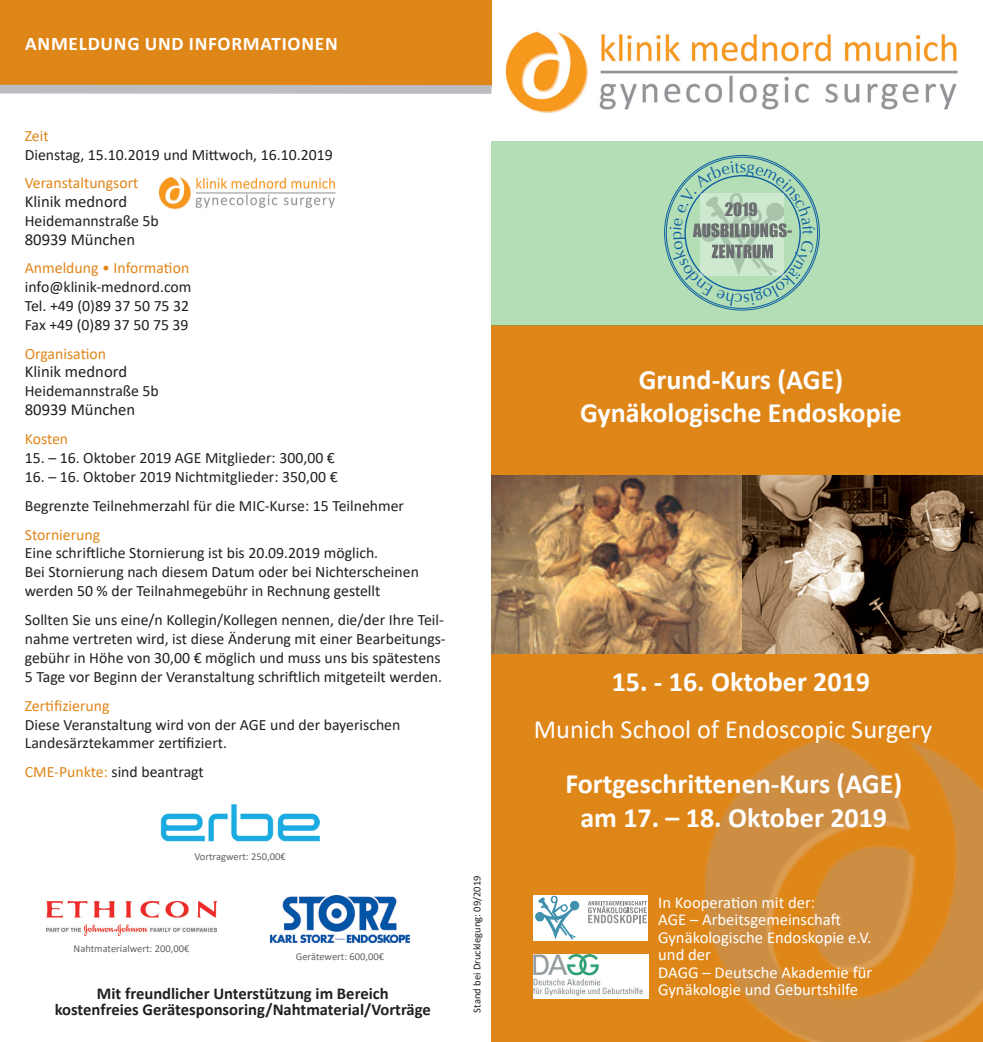
<style>
.page{position:relative;width:983px;height:1042px;background:#fff}
.page>*{position:absolute;margin:0;border:0;box-sizing:border-box;transform-origin:0 0}
.t1{font:700 28px/33.6px "Calibri";color:#fff;text-align:center}
.t2{font:26.25px "Calibri";color:#fff}
.t3{font:700 19.25px "Calibri";letter-spacing:.04em;color:#fff}
.t4{font:16.8px "Impact";color:#6c6d70}
.t5{font:16.62px/17.5px "Calibri";color:#fff}
.t6{font:700 16.62px/15.8px "Calibri";color:#231f20;text-align:center}
.t7{font:16.62px "Calibri";color:#231f20}
.t8{font:15.75px/18.9px "Calibri";color:#231f20}
.t9{font:15.75px "Calibri";color:#df8619}
.t10{font:10.5px "Calibri";color:#636366}
.t11{font:10.5px "Calibri";color:#231f20}
.s1{color:#df8619}
</style>
<div class="page">
<div style="left:0;top:0;width:491px;height:85px;background:#df8619"></div>
<div style="left:491px;top:326px;width:491px;height:716px;background:#df8619"></div>
<img style="left:705px;top:739px;width:277px;height:303px">
<img style="left:491px;top:476px;width:251px;height:177px">
<img style="left:742px;top:476px;width:240px;height:177px">
<div style="left:533px;top:895px;width:115px;height:45px;background:#fff"></div>
<svg style="left:535px;top:895px;width:44px;height:44px"></svg>
<svg style="left:588px;top:901px;width:58px;height:22px"></svg>
<img style="left:533px;top:955px;width:115px;height:44px">
<img style="left:506px;top:31px;width:451px;height:82px">
<div style="left:491px;top:141px;width:491px;height:185px;background:#b3deb6"></div>
<img style="left:160px;top:176px;width:175px;height:33px">
<img style="left:160px;top:804px;width:160px;height:38px">
<img style="left:270px;top:895px;width:139px;height:47px">
<img style="left:46px;top:901px;width:170px;height:35px">
<div style="left:0;top:85px;width:491px;height:9px;background:#bcbdc0"></div>
<svg style="left:669px;top:162px;width:146px;height:144px"></svg>
<p class="t3" style="left:25px;top:30px;width:314px">ANMELDUNG UND INFORMATIONEN</p>
<p class="t9" style="left:25px;top:125px;width:25px">Zeit</p>
<p class="t8" style="left:25px;top:145px;width:309px">Dienstag, 15.10.2019 und Mittwoch, 16.10.2019</p>
<p class="t9" style="left:25px;top:172px;width:115px">Veranstaltungsort</p>
<p class="t7" style="left:25px;top:190px;width:104px">Klinik mednord</p>
<p class="t8" style="left:25px;top:211px;width:135px">Heidemannstraße 5b</p>
<p class="t7" style="left:25px;top:228px;width:112px">80939 München</p>
<p class="t9" style="left:25px;top:257px;width:166px">Anmeldung • Information</p>
<p class="t8" style="left:25px;top:277px;width:168px">info@klinik-mednord.com<br>Tel. +49 (0)89 37 50 75 32<br>Fax +49 (0)89 37 50 75 39</p>
<p class="t9" style="left:25px;top:343px;width:83px">Organisation</p>
<p class="t7" style="left:25px;top:360px;width:104px">Klinik mednord</p>
<p class="t8" style="left:25px;top:381px;width:135px">Heidemannstraße 5b</p>
<p class="t7" style="left:25px;top:398px;width:112px">80939 München</p>
<p class="t9" style="left:25px;top:428px;width:45px">Kosten</p>
<p class="t8" style="left:25px;top:448px;width:311px">15. – 16. Oktober 2019 AGE Mitglieder: 300,00 €</p>
<p class="t8" style="left:25px;top:462px;width:380px;line-height:28.9px">16. – 16. Oktober 2019 Nichtmitglieder: 350,00 €<br>Begrenzte Teilnehmerzahl für die MIC-Kurse: 15 Teilnehmer</p>
<p class="t9" style="left:25px;top:523px;width:77px">Stornierung</p>
<p class="t8" style="left:25px;top:543px;width:395px">Eine schriftliche Stornierung ist bis 20.09.2019 möglich.<br>Bei Stornierung nach diesem Datum oder bei Nichterscheinen werden 50 % der Teilnahmegebühr in Rechnung gestellt</p>
<p class="t8" style="left:25px;top:610px;width:422px">Sollten Sie uns eine/n Kollegin/Kollegen nennen, die/der Ihre Teil&shy;nahme vertreten wird, ist diese Änderung mit einer Bearbeitungs&shy;gebühr in Höhe von 30,00 € möglich und muss uns bis spätestens 5 Tage vor Beginn der Veranstaltung schriftlich mitgeteilt werden.</p>
<p class="t9" style="left:25px;top:694px;width:86px">Zertifizierung</p>
<p class="t8" style="left:25px;top:714px;width:377px">Diese Veranstaltung wird von der AGE und der bayerischen<br>Landesärztekammer zertifiziert.</p>
<p class="t8" style="left:25px;top:762px;width:180px"><span class="s1">CME-Punkte:</span> sind beantragt</p>
<p class="t10" style="left:194px;top:849px;width:93px">Vortragwert: 250,00€</p>
<p class="t10" style="left:74px;top:941px;width:117px">Nahtmaterialwert: 200,00€</p>
<p class="t10" style="left:296px;top:949px;width:90px">Gerätewert: 600,00€</p>
<p class="t6" style="left:55px;top:985px;width:377px">Mit freundlicher Unterstützung im Bereich kostenfreies Gerätesponsoring/Nahtmaterial/Vorträge</p>
<p class="t11" style="left:469px;top:1012px;width:138px;rotate:-90deg">Stand bei Drucklegung: 09/2019</p>
<p class="t4" style="left:724px;top:196px;width:35px">2019</p>
<h1 class="t1" style="left:580px;top:362px;width:323px">Grund-Kurs (AGE)<br>Gynäkologische Endoskopie</h1>
<h1 class="t1" style="left:611px;top:664px;width:260px">15. - 16. Oktober 2019</h1>
<h2 class="t2" style="left:533px;top:711px;width:400px">Munich School of Endoscopic Surgery</h2>
<h1 class="t1" style="left:565px;top:766px;width:338px">Fortgeschrittenen-Kurs (AGE) am 17. – 18. Oktober 2019</h1>
<p class="t5" style="left:658px;top:893px;width:215px">In Kooperation mit der:<br>AGE – Arbeitsgemeinschaft<br>Gynäkologische Endoskopie e.V. und der<br>DAGG – Deutsche Akademie für<br>Gynäkologie und Geburtshilfe</p>
</div>
